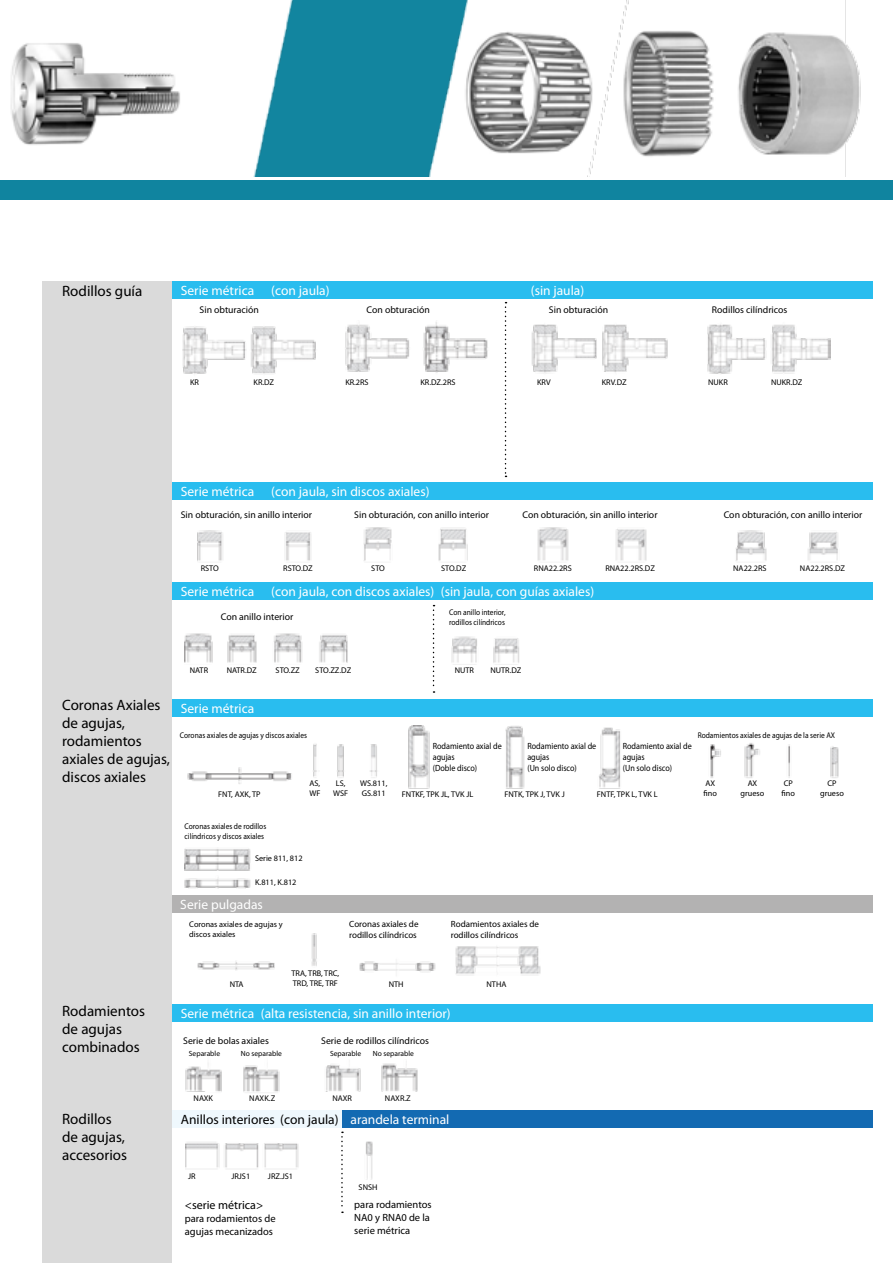
<style>
.page{position:relative;width:893px;height:1263px;background:#fff}
.page>*{position:absolute;margin:0;border:0;box-sizing:border-box;transform-origin:0 0}
.t1{font:15px/18px "Myriad Pro";color:#000}
.t2{font:13.5px "Myriad Pro";color:#fff}
.t3{font:13.5px "Myriad Pro";color:#000}
.t4{font:12px "Myriad Pro";color:#000}
.t5{font:10.5px/12.6px "Myriad Pro";color:#000}
.t6{font:9.75px "Myriad Pro";color:#000}
.t7{font:9px/10.8px "Myriad Pro";color:#000;scale:.9 1}
.t8{font:9px/10.8px "Myriad Pro";color:#000}
.t9{font:8.25px/9.9px "Myriad Pro";color:#000}
.t10{font:8.25px/9.9px "Myriad Pro";color:#000;scale:.9 1}
.t11{font:7.5px "Myriad Pro";color:#000}
.s1{color:#fff}
</style>
<div class="page">
<img style="left:183px;top:298px;width:647px;height:180px">
<img style="left:197px;top:527px;width:641px;height:34px">
<img style="left:185px;top:604px;width:334px;height:89px">
<img style="left:187px;top:725px;width:652px;height:64px">
<img style="left:185px;top:848px;width:66px;height:40px">
<img style="left:197px;top:933px;width:344px;height:43px">
<img style="left:185px;top:1061px;width:233px;height:32px">
<img style="left:185px;top:1131px;width:188px;height:49px">
<div style="left:43px;top:281px;width:129px;height:982px;background:#dadada"></div>
<div style="left:172px;top:281px;width:701px;height:17px;background:#29bdef"></div>
<div style="left:172px;top:482px;width:701px;height:17px;background:#29bdef"></div>
<div style="left:172px;top:583px;width:701px;height:17px;background:#29bdef"></div>
<div style="left:172px;top:699px;width:701px;height:17px;background:#29bdef"></div>
<div style="left:172px;top:1004px;width:701px;height:17px;background:#29bdef"></div>
<div style="left:172px;top:895px;width:701px;height:17px;background:#b3b2b2"></div>
<div style="left:172px;top:1111px;width:170px;height:17px;background:#eff8fd"></div>
<div style="left:342px;top:1111px;width:531px;height:17px;background:#136ab2"></div>
<svg style="left:433px;top:605px;width:1px;height:88px"></svg>
<svg style="left:505px;top:302px;width:1px;height:175px"></svg>
<svg style="left:341px;top:1131px;width:2px;height:82px"></svg>
<div style="left:0;top:180px;width:893px;height:20px;background:#10849f"></div>
<img style="left:11px;top:0;width:850px;height:176px">
<h1 class="t1" style="left:62px;top:283px;width:82px">Rodillos guía</h1>
<h2 class="t2" style="left:181px;top:283px;width:75px">Serie métrica</h2>
<h2 class="t2" style="left:271px;top:283px;width:60px">(con jaula)</h2>
<h2 class="t2" style="left:531px;top:283px;width:55px">(sin jaula)</h2>
<p class="t6" style="left:200px;top:305px;width:61px">Sin obturación</p>
<p class="t6" style="left:367px;top:305px;width:65px">Con obturación</p>
<p class="t6" style="left:549px;top:305px;width:61px">Sin obturación</p>
<p class="t6" style="left:712px;top:305px;width:77px">Rodillos cilíndricos</p>
<p class="t9" style="left:190px;top:377px;width:10px">KR</p>
<p class="t9" style="left:254px;top:377px;width:22px">KR.DZ</p>
<p class="t9" style="left:345px;top:377px;width:25px">KR.2RS</p>
<p class="t9" style="left:420px;top:377px;width:37px">KR.DZ.2RS</p>
<p class="t9" style="left:537px;top:377px;width:15px">KRV</p>
<p class="t9" style="left:602px;top:377px;width:26px">KRV.DZ</p>
<p class="t9" style="left:708px;top:377px;width:21px">NUKR</p>
<p class="t9" style="left:771px;top:377px;width:33px">NUKR.DZ</p>
<h2 class="t2" style="left:181px;top:484px;width:75px">Serie métrica</h2>
<h2 class="t2" style="left:271px;top:484px;width:160px">(con jaula, sin discos axiales)</h2>
<p class="t6" style="left:181px;top:509px;width:133px">Sin obturación, sin anillo interior</p>
<p class="t6" style="left:354px;top:509px;width:136px">Sin obturación, con anillo interior</p>
<p class="t6" style="left:522px;top:509px;width:137px">Con obturación, sin anillo interior</p>
<p class="t6" style="left:724px;top:509px;width:140px">Con obturación, con anillo interior</p>
<p class="t9" style="left:201px;top:563px;width:20px">RSTO</p>
<p class="t9" style="left:283px;top:563px;width:31px">RSTO.DZ</p>
<p class="t9" style="left:371px;top:563px;width:15px">STO</p>
<p class="t9" style="left:441px;top:563px;width:27px">STO.DZ</p>
<p class="t9" style="left:534px;top:563px;width:39px">RNA22.2RS</p>
<p class="t9" style="left:605px;top:563px;width:51px">RNA22.2RS.DZ</p>
<p class="t9" style="left:733px;top:563px;width:35px">NA22.2RS</p>
<p class="t9" style="left:800px;top:563px;width:47px">NA22.2RS.DZ</p>
<h2 class="t2" style="left:181px;top:584px;width:75px">Serie métrica</h2>
<h2 class="t2" style="left:271px;top:584px;width:324px">(con jaula, con discos axiales) (sin jaula, con guías axiales)</h2>
<p class="t6" style="left:221px;top:611px;width:74px">Con anillo interior</p>
<p class="t10" style="left:449px;top:607px;width:64px">Con anillo interior, rodillos cilíndricos</p>
<p class="t9" style="left:190px;top:665px;width:20px">NATR</p>
<p class="t9" style="left:227px;top:665px;width:32px">NATR.DZ</p>
<p class="t9" style="left:276px;top:665px;width:26px">STO.ZZ</p>
<p class="t9" style="left:315px;top:665px;width:37px">STO.ZZ.DZ</p>
<p class="t9" style="left:455px;top:665px;width:21px">NUTR</p>
<p class="t9" style="left:490px;top:665px;width:33px">NUTR.DZ</p>
<h1 class="t1" style="left:62px;top:697px;width:109px">Coronas Axiales de agujas, rodamientos axiales de agujas, discos axiales</h1>
<h2 class="t2" style="left:181px;top:701px;width:75px">Serie métrica</h2>
<p class="t10" style="left:180px;top:730px;width:143px">Coronas axiales de agujas y discos axiales</p>
<p class="t10" style="left:698px;top:730px;width:154px">Rodamientos axiales de agujas de la serie AX</p>
<p class="t7" style="left:433px;top:741px;width:78px">Rodamiento axial de agujas<br>(Doble disco)</p>
<p class="t7" style="left:527px;top:741px;width:78px">Rodamiento axial de agujas<br>(Un solo disco)</p>
<p class="t7" style="left:623px;top:741px;width:78px">Rodamiento axial de agujas<br>(Un solo disco)</p>
<p class="t9" style="left:218px;top:789px;width:44px">FNT, AXK, TP</p>
<p class="t10" style="left:185px;top:821px;width:92px">Coronas axiales de rodillos cilíndricos y discos axiales</p>
<p class="t9" style="left:309px;top:779px;width:12px">AS,<br>WF</p>
<p class="t9" style="left:333px;top:779px;width:17px;text-align:center">LS,<br>WSF</p>
<p class="t9" style="left:704px;top:779px;width:15px">AX fino</p>
<p class="t9" style="left:741px;top:779px;width:25px;text-align:center">AX grueso</p>
<p class="t9" style="left:781px;top:779px;width:15px">CP fino</p>
<p class="t9" style="left:820px;top:779px;width:25px;text-align:center">CP grueso</p>
<p class="t9" style="left:360px;top:779px;width:29px">WS.811,<br>GS.811</p>
<p class="t9" style="left:402px;top:789px;width:73px">FNTKF, TPK JL, TVK JL</p>
<p class="t9" style="left:504px;top:789px;width:62px">FNTK, TPK J, TVK J</p>
<p class="t9" style="left:597px;top:789px;width:62px">FNTF, TPK L, TVK L</p>
<p class="t9" style="left:255px;top:853px;width:49px">Serie 811, 812</p>
<p class="t9" style="left:255px;top:877px;width:43px">K.811, K.812</p>
<h2 class="t2" style="left:180px;top:897px;width:84px">Serie pulgadas</h2>
<p class="t9" style="left:189px;top:919px;width:95px">Coronas axiales de agujas y discos axiales</p>
<p class="t8" style="left:349px;top:919px;width:71px">Coronas axiales de rodillos cilíndricos</p>
<p class="t8" style="left:451px;top:919px;width:90px">Rodamientos axiales de rodillos cilíndricos</p>
<h1 class="t1" style="left:62px;top:1003px;width:84px">Rodamientos de agujas combinados</h1>
<p class="t9" style="left:230px;top:979px;width:15px">NTA</p>
<p class="t9" style="left:291px;top:968px;width:49px">TRA, TRB, TRC,<br>TRD, TRE, TRF</p>
<p class="t9" style="left:389px;top:979px;width:16px">NTH</p>
<p class="t9" style="left:487px;top:979px;width:21px">NTHA</p>
<h2 class="t2" style="left:181px;top:1006px;width:271px">Serie métrica (alta resistencia, sin anillo interior)</h2>
<p class="t6" style="left:183px;top:1035px;width:87px">Serie de bolas axiales</p>
<p class="t6" style="left:321px;top:1035px;width:109px">Serie de rodillos cilíndricos</p>
<p class="t11" style="left:189px;top:1050px;width:33px">Separable</p>
<p class="t11" style="left:241px;top:1050px;width:43px">No separable</p>
<p class="t11" style="left:330px;top:1050px;width:33px">Separable</p>
<p class="t11" style="left:373px;top:1050px;width:43px">No separable</p>
<h1 class="t1" style="left:62px;top:1111px;width:66px">Rodillos de agujas, accesorios</h1>
<p class="t9" style="left:194px;top:1093px;width:21px">NAXK</p>
<p class="t9" style="left:249px;top:1093px;width:27px">NAXK.Z</p>
<p class="t9" style="left:332px;top:1093px;width:21px">NAXR</p>
<p class="t9" style="left:385px;top:1093px;width:27px">NAXR.Z</p>
<h2 class="t3" style="left:181px;top:1112px;width:270px">Anillos interiores (con jaula) <span class="s1">arandela terminal</span></h2>
<p class="t9" style="left:188px;top:1172px;width:9px">JR</p>
<p class="t9" style="left:231px;top:1172px;width:20px">JRJS1</p>
<p class="t9" style="left:268px;top:1172px;width:27px">JRZ.JS1</p>
<h3 class="t4" style="left:185px;top:1199px;width:80px">&lt;serie métrica&gt;</h3>
<p class="t5" style="left:185px;top:1212px;width:92px">para rodamientos de agujas mecanizados</p>
<p class="t9" style="left:359px;top:1183px;width:20px">SNSH</p>
<p class="t5" style="left:354px;top:1199px;width:79px">para rodamientos<br>NA0 y RNA0 de la serie métrica</p>
</div>
